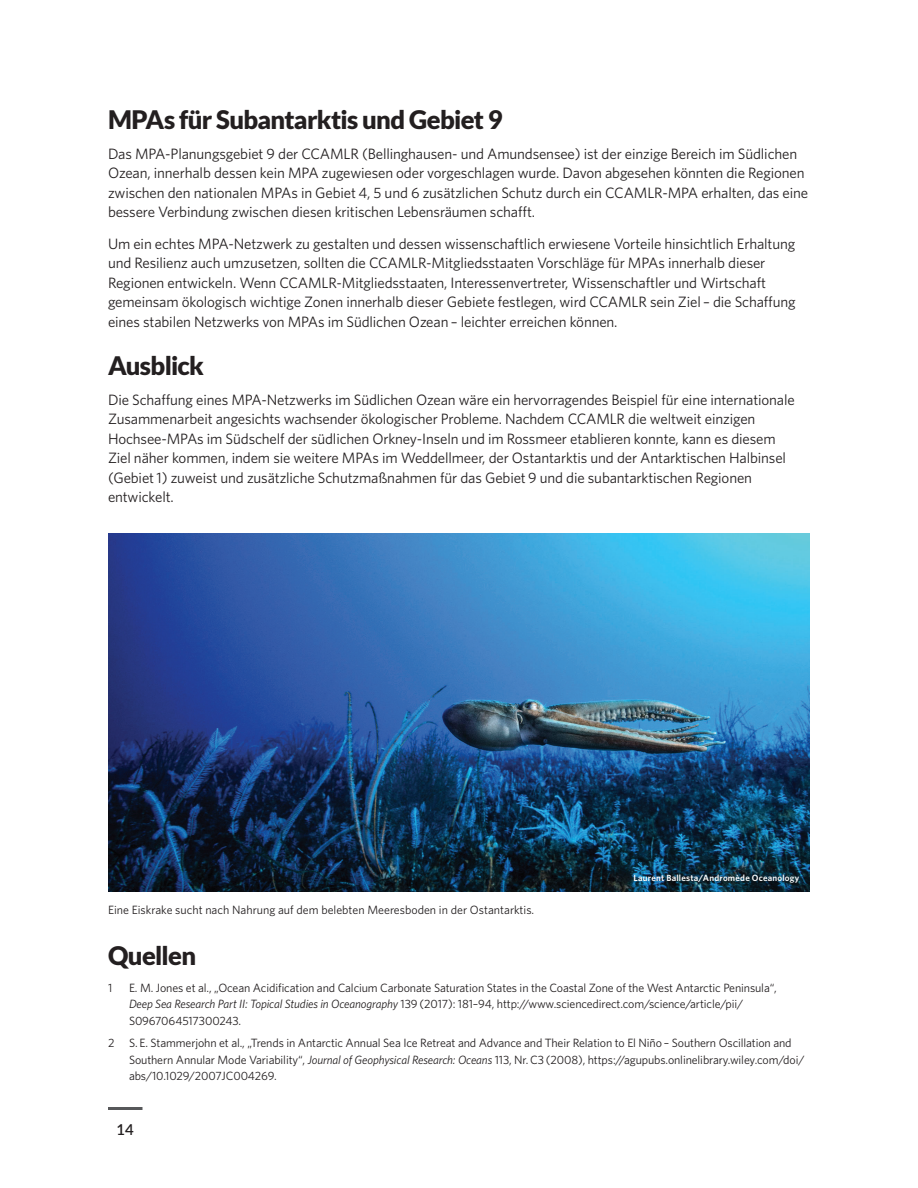
<style>
.page{position:relative;width:918px;height:1188px;background:#fff}
.page>*{position:absolute;margin:0;border:0;box-sizing:border-box;transform-origin:0 0}
.t1{font:900 25.5px "Lato";letter-spacing:-.03em;color:#231f20}
.Body{font:15px/19.5px "Whitney";letter-spacing:-.01em;color:#231f20}
.t2{font:600 15px "Lato";color:#231f20}
.Photo_caption{font:12px/16.5px "Whitney";letter-spacing:-.01em;color:#231f20}
.t3{font:600 9px "Whitney";letter-spacing:.025em;color:#fff}
.s1{font-style:italic}
</style>
<div class="page">
<hr style="left:108px;top:1107px;width:34px;height:3px;background:#57585a">
<img style="left:108px;top:533px;width:702px;height:359px">
<h1 class="t1" style="left:108px;top:104px;width:396px">MPAs für Subantarktis und Gebiet 9</h1>
<p class="Body" style="left:108px;top:143px;width:702px">Das MPA-Planungsgebiet 9 der CCAMLR (Bellinghausen- und Amundsensee) ist der einzige Bereich im Südlichen Ozean, innerhalb dessen kein MPA zugewiesen oder vorgeschlagen wurde. Davon abgesehen könnten die Regionen zwischen den nationalen MPAs in Gebiet 4, 5 und 6 zusätzlichen Schutz durch ein CCAMLR-MPA erhalten, das eine bessere Verbindung zwischen diesen kritischen Lebensräumen schafft.</p>
<p class="Body" style="left:108px;top:233px;width:689px">Um ein echtes MPA-Netzwerk zu gestalten und dessen wissenschaftlich erwiesene Vorteile hinsichtlich Erhaltung und Resilienz auch umzusetzen, sollten die CCAMLR-Mitgliedsstaaten Vorschläge für MPAs innerhalb dieser Regionen entwickeln. Wenn CCAMLR-Mitgliedsstaaten, Interessenvertreter, Wissenschaftler und Wirtschaft gemeinsam ökologisch wichtige Zonen innerhalb dieser Gebiete festlegen, wird CCAMLR sein Ziel – die Schaffung eines stabilen Netzwerks von MPAs im Südlichen Ozean – leichter erreichen können.</p>
<h1 class="t1" style="left:108px;top:350px;width:97px">Ausblick</h1>
<p class="Body" style="left:108px;top:389px;width:688px">Die Schaffung eines MPA-Netzwerks im Südlichen Ozean wäre ein hervorragendes Beispiel für eine internationale Zusammenarbeit angesichts wachsender ökologischer Probleme. Nachdem CCAMLR die weltweit einzigen Hochsee-MPAs im Südschelf der südlichen Orkney-Inseln und im Rossmeer etablieren konnte, kann es diesem Ziel näher kommen, indem sie weitere MPAs im Weddellmeer, der Ostantarktis und der Antarktischen Halbinsel (Gebiet 1) zuweist und zusätzliche Schutzmaßnahmen für das Gebiet 9 und die subantarktischen Regionen entwickelt.</p>
<p class="Photo_caption" style="left:108px;top:902px;width:428px">Eine Eiskrake sucht nach Nahrung auf dem belebten Meeresboden in der Ostantarktis.</p>
<p class="t3" style="left:634px;top:872px;width:167px">Laurent Ballesta/Andromède Oceanology</p>
<h1 class="t1" style="left:108px;top:940px;width:90px">Quellen</h1>
<p class="Photo_caption" style="left:108px;top:979px;width:6px">1</p>
<p class="Photo_caption" style="left:129px;top:979px;width:649px">E. M. Jones et al., „Ocean Acidification and Calcium Carbonate Saturation States in the Coastal Zone of the West Antarctic Peninsula“,<br><span class="s1">Deep Sea Research Part II: Topical Studies in Oceanography</span> 139 (2017): 181–94, http://www.sciencedirect.com/science/article/pii/<br>S0967064517300243.</p>
<p class="Photo_caption" style="left:129px;top:1034px;width:677px;text-indent:-21px">2 S. E. Stammerjohn et al., „Trends in Antarctic Annual Sea Ice Retreat and Advance and Their Relation to El Niño – Southern Oscillation and<br>Southern Annular Mode Variability“, <span class="s1">Journal of Geophysical Research: Oceans</span> 113, Nr. C3 (2008), https://agupubs.onlinelibrary.wiley.com/doi/ abs/10.1029/2007JC004269.</p>
<p class="t2" style="left:117px;top:1119px;width:19px">14</p>
</div>
